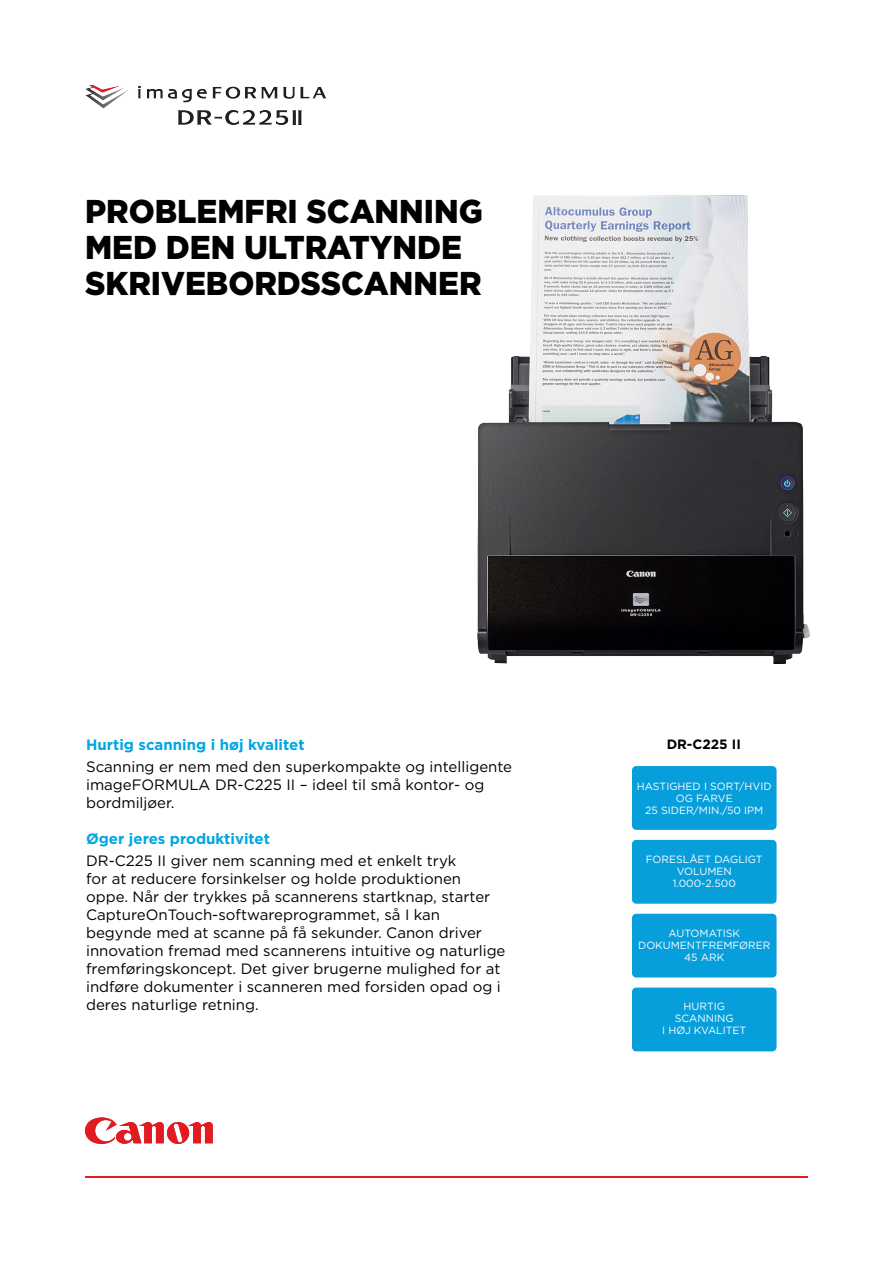
<style>
.page{position:relative;width:893px;height:1263px;background:#fff}
.page>*{position:absolute;margin:0;border:0;box-sizing:border-box;transform-origin:0 0}
.COVER_HEADER_MEDIUM{font:900 33px/36px "Gotham";color:#000002;scale:.95 1}
.BODY_BULLETS{font:15px/18px "Gotham";color:#000002}
.BODY_BULLETS-2{font:700 15px "Gotham";color:#00a6e2}
.SUBHEAD{font:700 13.5px "Gotham";color:#000002}
.COVER_HEADER_SMALL{font:10.5px/12px "Gotham";color:#fff;text-align:center}
</style>
<div class="page">
<svg style="left:85px;top:1117px;width:128px;height:27px"></svg>
<hr style="left:85px;top:1176px;width:723px;height:2px;background:#e21a21">
<div style="left:632px;top:766px;width:144px;height:64px;background:#069edb;border-radius:4px"></div>
<div style="left:632px;top:840px;width:144px;height:64px;background:#069edb;border-radius:4px"></div>
<div style="left:632px;top:914px;width:144px;height:63px;background:#069edb;border-radius:4px"></div>
<div style="left:632px;top:987px;width:144px;height:64px;background:#069edb;border-radius:4px"></div>
<img style="left:477px;top:196px;width:333px;height:468px">
<img style="left:85px;top:85px;width:241px;height:40px">
<p class="COVER_HEADER_MEDIUM" style="left:85px;top:193px;width:420px">PROBLEMFRI SCANNING<br>MED DEN ULTRATYNDE<br>SKRIVEBORDSSCANNER</p>
<p class="BODY_BULLETS-2" style="left:86px;top:734px;width:220px">Hurtig scanning i høj kvalitet</p>
<p class="BODY_BULLETS" style="left:86px;top:757px;width:428px">Scanning er nem med den superkompakte og intelligente imageFORMULA DR-C225 II – ideel til små kontor- og bordmiljøer.</p>
<p class="BODY_BULLETS-2" style="left:86px;top:829px;width:185px">Øger jeres produktivitet</p>
<p class="BODY_BULLETS" style="left:86px;top:852px;width:421px">DR-C225 II giver nem scanning med et enkelt tryk<br>for at reducere forsinkelser og holde produktionen oppe. Når der trykkes på scannerens startknap, starter CaptureOnTouch-softwareprogrammet, så I kan begynde med at scanne på få sekunder. Canon driver innovation fremad med scannerens intuitive og naturlige fremføringskoncept. Det giver brugerne mulighed for at indføre dokumenter i scanneren med forsiden opad og i deres naturlige retning.</p>
<p class="SUBHEAD" style="left:667px;top:735px;width:76px">DR-C225 II</p>
<p class="COVER_HEADER_SMALL" style="left:637px;top:780px;width:136px">HASTIGHED I SORT/HVID<br>OG FARVE</p>
<p class="COVER_HEADER_SMALL" style="left:645px;top:804px;width:120px">25 SIDER/MIN./50 IPM</p>
<p class="COVER_HEADER_SMALL" style="left:646px;top:853px;width:118px">FORESLÅET DAGLIGT<br>VOLUMEN</p>
<p class="COVER_HEADER_SMALL" style="left:673px;top:877px;width:65px">1.000-2.500</p>
<p class="COVER_HEADER_SMALL" style="left:638px;top:927px;width:134px">AUTOMATISK<br>DOKUMENTFREMFØRER<br>45 ARK</p>
<p class="COVER_HEADER_SMALL" style="left:662px;top:1000px;width:86px">HURTIG<br>SCANNING<br>I HØJ KVALITET</p>
</div>
